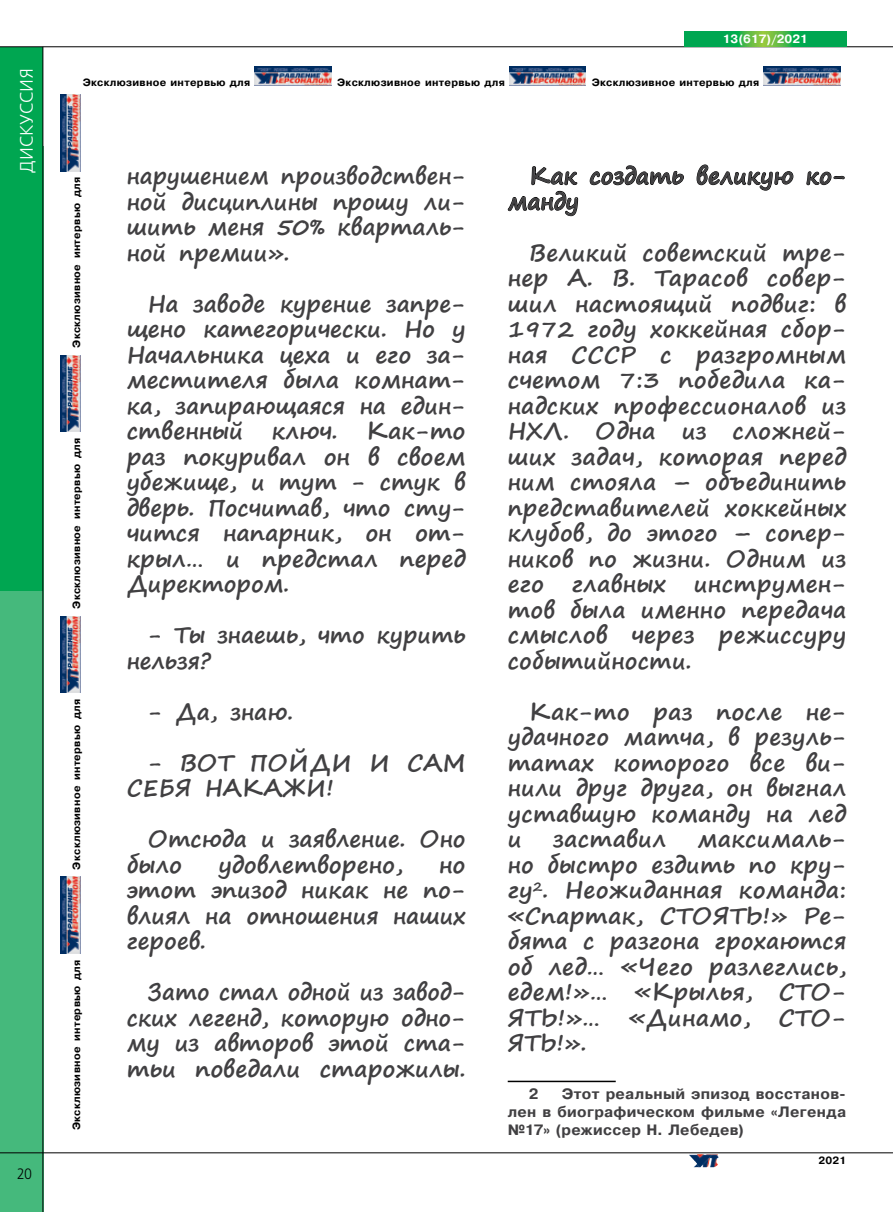
<style>
.page{position:relative;width:893px;height:1212px;background:#fff}
.page>*{position:absolute;margin:0;border:0;box-sizing:border-box;transform-origin:0 0}
.t1{font:700 22.5px/25.5px "Segoe Print";color:#414042;text-align:justify}
.t2{font:18px "Free Set C";color:#fff}
.t3{font:700 15px/18px "Pragmatica C";letter-spacing:.02em;color:#414042;text-align:justify}
.t4{font:15px "Free Set C";color:#000;scale:.9 1}
.t5{font:700 12px "Pragmatica";color:#fff}
.t6{font:700 10.5px "Pragmatica";letter-spacing:.03em;color:#000}
</style>
<div class="page">
<div style="left:0;top:147px;width:43px;height:1065px;background:#45b97c"></div>
<div style="left:0;top:47px;width:43px;height:543px;background:#00a651"></div>
<hr style="left:43px;top:47px;width:1px;height:1165px;background:#000">
<hr style="left:0;top:46px;width:893px;height:1px;background:#000">
<hr style="left:0;top:1152px;width:893px;height:1px;background:#000">
<img style="left:255px;top:66px;width:76px;height:20px">
<img style="left:509px;top:66px;width:77px;height:20px">
<img style="left:764px;top:66px;width:76px;height:20px">
<img style="left:60px;top:877px;width:20px;height:77px">
<img style="left:60px;top:616px;width:20px;height:77px">
<img style="left:60px;top:355px;width:20px;height:77px">
<img style="left:60px;top:94px;width:20px;height:77px">
<svg style="left:685px;top:31px;width:161px;height:16px;background:#20ae4c"></svg>
<img style="left:689px;top:1154px;width:30px;height:13px">
<svg style="left:589px;top:165px;width:95px;height:21px"></svg>
<svg style="left:696px;top:164px;width:98px;height:27px"></svg>
<svg style="left:806px;top:171px;width:39px;height:15px"></svg>
<svg style="left:507px;top:166px;width:71px;height:51px"></svg>
<hr style="left:508px;top:1081px;width:108px;height:1px;background:#000">
<p class="t2" style="left:17px;top:173px;width:106px;rotate:-90deg">дискуссия</p>
<p class="t4" style="left:17px;top:1165px;width:18px">20</p>
<p class="t5" style="left:723px;top:31px;width:87px">13(617)/2021</p>
<p class="t6" style="left:83px;top:75px;width:169px">Эксклюзивное интервью для</p>
<p class="t6" style="left:337px;top:75px;width:169px">Эксклюзивное интервью для</p>
<p class="t6" style="left:592px;top:75px;width:169px">Эксклюзивное интервью для</p>
<p class="t6" style="left:70px;top:348px;width:172px;rotate:-90deg">Эксклюзивное интервью для</p>
<p class="t6" style="left:70px;top:609px;width:172px;rotate:-90deg">Эксклюзивное интервью для</p>
<p class="t6" style="left:70px;top:869px;width:172px;rotate:-90deg">Эксклюзивное интервью для</p>
<p class="t6" style="left:70px;top:1130px;width:172px;rotate:-90deg">Эксклюзивное интервью для</p>
<p class="t1" style="left:127px;top:163px;width:340px">нарушением производствен&shy;ной дисциплины прошу ли&shy;шить меня 50% кварталь&shy;ной премии».</p>
<p class="t1" style="left:127px;top:290px;width:340px;text-indent:21px">На заводе курение запре&shy;щено категорически. Но у Начальника цеха и его за&shy;местителя была комнат&shy;ка, запирающаяся на един&shy;ственный</p>
<p class="t1" style="left:127px;top:418px;width:340px;text-indent:239px">Как-то раз покуривал он в своем убежище, и тут - стук в дверь. Посчитав, что сту&shy;чится напарник, он от&shy;крыл… и предстал перед Директором.</p>
<p class="t1" style="left:127px;top:622px;width:340px;text-indent:21px">- Ты знаешь, что курить нельзя?</p>
<p class="t1" style="left:148px;top:698px;width:147px">- Да, знаю.</p>
<p class="t1" style="left:127px;top:749px;width:340px;text-indent:21px">- ВОТ ПОЙДИ И САМ<br>СЕБЯ НАКАЖИ!</p>
<p class="t1" style="left:127px;top:826px;width:340px;text-indent:21px">Отсюда и заявление. Оно было</p>
<p class="t1" style="left:272px;top:418px;width:67px">ключ.</p>
<p class="t1" style="left:218px;top:851px;width:186px">удовлетворено,</p>
<p class="t1" style="left:127px;top:851px;width:340px;text-indent:312px">но этот эпизод никак не по&shy;влиял на отношения наших героев.</p>
<p class="t1" style="left:127px;top:979px;width:340px;text-indent:21px">Зато стал одной из завод&shy;ских легенд, которую одно&shy;му из авторов этой ста&shy;тьи поведали старожилы.</p>
<p class="t1" style="left:508px;top:163px;width:340px;text-indent:21px">Как создать великую ко&shy;манду</p>
<p class="t1" style="left:508px;top:239px;width:340px;text-indent:21px">Великий советский тре&shy;нер А. В. Тарасов совер&shy;шил настоящий подвиг: в 1972 году хоккейная сбор&shy;ная СССР с разгромным счетом 7:3 победила ка&shy;надских профессионалов из НХЛ. Одна из сложней&shy;ших задач, которая перед ним стояла – объединить представителей хоккейных клубов, до этого – сопер&shy;ников по жизни. Одним из его главных инструмен&shy;тов была именно передача смыслов через режиссуру событийности.</p>
<p class="t1" style="left:508px;top:698px;width:340px;text-indent:21px">Как-то раз после не&shy;удачного матча, в резуль&shy;татах которого все ви&shy;нили друг друга, он выгнал уставшую команду на лед и</p>
<p class="t1" style="left:553px;top:826px;width:115px">заставил</p>
<p class="t1" style="left:508px;top:826px;width:340px;text-indent:190px">максималь&shy;но быстро ездить по кру&shy;гу<sup>2</sup>. Неожиданная команда: «Спартак, СТОЯТЬ!» Ре&shy;бята с разгона грохаются об лед… «Чего разлеглись, едем!»… «Крылья, СТО-ЯТЬ!»… «Динамо, СТО-ЯТЬ!».</p>
<p class="t3" style="left:529px;top:1085px;width:11px">2</p>
<p class="t3" style="left:508px;top:1085px;width:340px;text-indent:54px">Этот реальный эпизод восстанов&shy;лен в биографическом фильме «Легенда №17» (режиссер Н. Лебедев)</p>
<p class="t6" style="left:818px;top:1154px;width:29px">2021</p>
</div>
